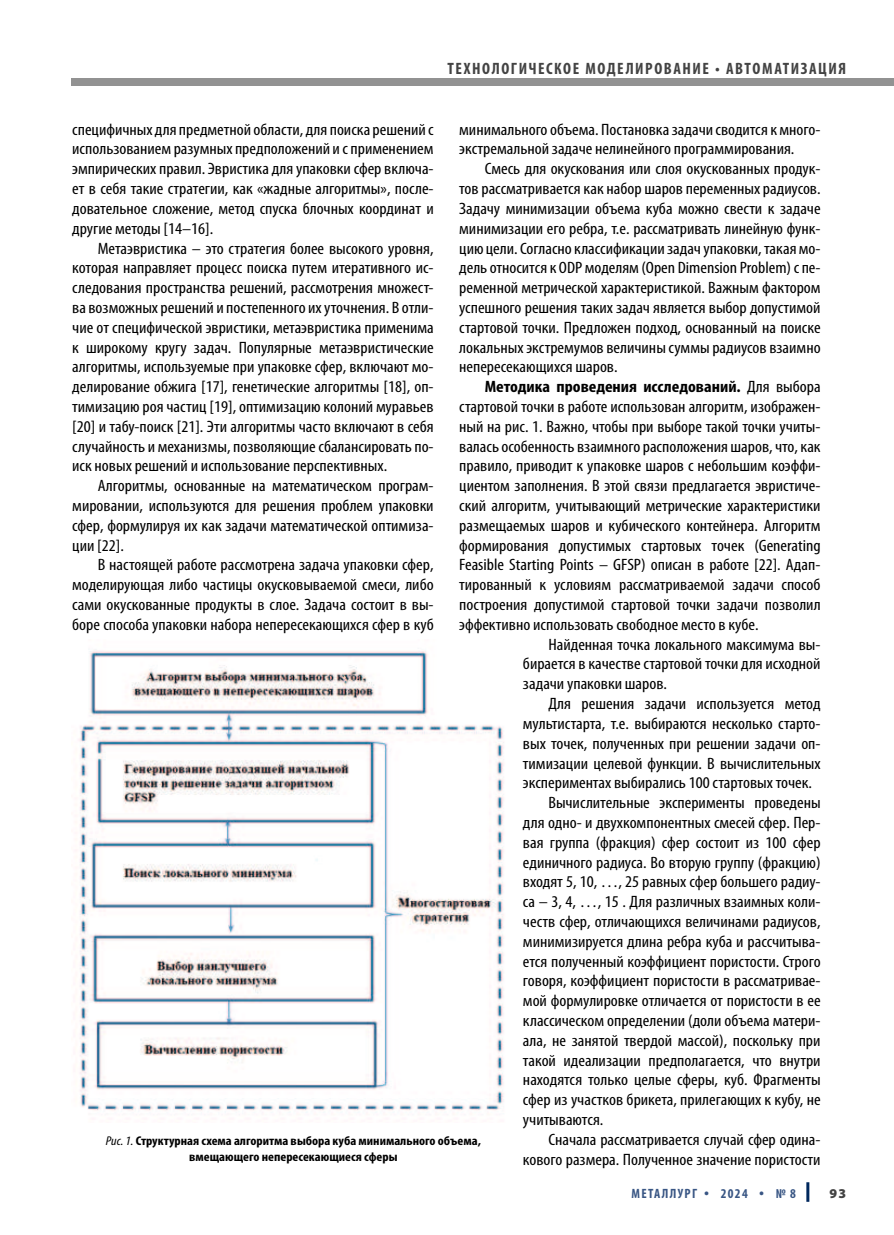
<style>
.page{position:relative;width:894px;height:1235px;background:#fff}
.page>*{position:absolute;margin:0;border:0;box-sizing:border-box;transform-origin:0 0}
.t1{font:condensed 16.5px/19.8px "Myriad Pro";color:#000;text-align:justify;scale:1.1 1}
.t2{font:700 condensed 16.5px "Myriad Pro";letter-spacing:.095em;color:#434343}
.t3{font:700 condensed 13.5px "Myriad Pro";letter-spacing:.1em;color:#395684}
.t4{font:900 13.5px "Myriad Pro";color:#434343}
.t5{font:700 condensed 12.75px/15.8px "Myriad Pro";color:#000;text-align:center;scale:1.1 1}
.s1{font-weight:700}
.s2{font-weight:400;font-style:italic}
.s3{font-family:"FF649 0 KFATQO+Franklin Gothic";font-weight:400;font-stretch:normal}
</style>
<div class="page">
<div style="left:71px;top:78px;width:823px;height:8px;background:#929292"></div>
<hr style="left:806px;top:1182px;width:3px;height:19px;background:#00285d">
<img style="left:78px;top:651px;width:426px;height:462px">
<p class="t2" style="left:447px;top:63px;width:400px">ТЕХНОЛОГИЧЕСКОЕ МОДЕЛИРОВАНИЕ • АВТОМАТИЗАЦИЯ</p>
<p class="t1" style="left:72px;top:121px;width:330px">специфичных для предметной области, для поиска решений с использованием разумных предположений и с применением эмпирических правил. Эвристика для упаковки сфер включа&shy;ет в себя такие стратегии, как «жадные алгоритмы», после&shy;довательное сложение, метод спуска блочных координат и другие методы [14–16].</p>
<p class="t1" style="left:72px;top:240px;width:330px;text-indent:26px">Метаэвристика – это стратегия более высокого уровня, которая направляет процесс поиска путем итеративного ис&shy;следования пространства решений, рассмотрения множест&shy;ва возможных решений и постепенного их уточнения. В отли&shy;чие от специфической эвристики, метаэвристика применима к широкому кругу задач. Популярные метаэвристические алгоритмы, используемые при упаковке сфер, включают мо&shy;делирование обжига [17], генетические алгоритмы [18], оп&shy;тимизацию роя частиц [19], оптимизацию колоний муравьев [20] и табу-поиск [21]. Эти алгоритмы часто включают в себя случайность и механизмы, позволяющие сбалансировать по&shy;иск новых решений и использование перспективных.</p>
<p class="t1" style="left:72px;top:477px;width:330px;text-indent:26px">Алгоритмы, основанные на математическом програм&shy;мировании, используются для решения проблем упаковки сфер, формулируя их как задачи математической оптимиза&shy;ции [22].</p>
<p class="t1" style="left:72px;top:556px;width:330px;text-indent:26px">В настоящей работе рассмотрена задача упаковки сфер, моделирующая либо частицы окусковываемой смеси, либо сами окускованные продукты в слое. Задача состоит в вы&shy;боре способа упаковки набора непересекающихся сфер в куб</p>
<p class="t1" style="left:459px;top:121px;width:330px">минимального объема. Постановка задачи сводится к много&shy;экстремальной задаче нелинейного программирования.</p>
<p class="t1" style="left:459px;top:160px;width:330px;text-indent:26px">Смесь для окускования или слоя окускованных продук&shy;тов рассматривается как набор шаров переменных радиусов.<br>Задачу минимизации объема куба можно свести к задаче минимизации его ребра, т.е. рассматривать линейную функ&shy;цию цели. Согласно классификации задач упаковки, такая мо&shy;дель относится к ODP моделям (Open Dimension Problem) с пе&shy;ременной метрической характеристикой. Важным фактором успешного решения таких задач является выбор допустимой стартовой точки. Предложен подход, основанный на поиске локальных экстремумов величины суммы радиусов взаимно непересекающихся шаров.</p>
<p class="t1" style="left:459px;top:378px;width:330px;text-indent:26px"><span class="s1">Методика проведения исследований.</span> Для выбора стартовой точки в работе использован алгоритм, изображен&shy;ный на рис. 1. Важно, чтобы при выборе такой точки учиты&shy;валась особенность взаимного расположения шаров, что, как правило, приводит к упаковке шаров с небольшим коэффи&shy;циентом заполнения. В этой связи предлагается эвристиче&shy;ский алгоритм, учитывающий метрические характеристики размещаемых шаров и кубического контейнера. Алгоритм формирования допустимых стартовых точек (Generating Feasible Starting Points – GFSP) описан в работе [22]. Адап&shy;тированный к условиям рассматриваемой задачи способ построения допустимой стартовой точки задачи позволил эффективно использовать свободное место в кубе.</p>
<p class="t5" style="left:106px;top:1133px;width:343px"><span class="s2">Рис. 1.</span> Структурная схема алгоритма выбора куба минимального объема, вмещающего непересекающиеся сферы</p>
<p class="t1" style="left:523px;top:636px;width:272px;text-indent:26px">Найденная точка локального максимума вы&shy;бирается в качестве стартовой точки для исходной задачи упаковки шаров.</p>
<p class="t1" style="left:549px;top:695px;width:249px">Для решения задачи используется метод</p>
<p class="t1" style="left:523px;top:715px;width:272px">мультистарта, т.е. выбираются несколько старто-</p>
<p class="t1" style="left:523px;top:735px;width:272px">вых точек, полученных при решении задачи оп-</p>
<p class="t1" style="left:523px;top:754px;width:272px">тимизации целевой функции. В вычислительных</p>
<p class="t1" style="left:523px;top:774px;width:264px">экспериментах выбирались 100 стартовых точек.</p>
<p class="t1" style="left:549px;top:794px;width:249px">Вычислительные эксперименты проведены</p>
<p class="t1" style="left:523px;top:814px;width:272px">для одно- и двухкомпонентных смесей сфер. Пер-</p>
<p class="t1" style="left:523px;top:834px;width:272px">вая группа (фракция) сфер состоит из 100 сфер</p>
<p class="t1" style="left:523px;top:853px;width:272px">единичного радиуса. Во вторую группу (фракцию)</p>
<p class="t1" style="left:523px;top:873px;width:272px">входят 5, 10, …, 25 равных сфер большего радиу-</p>
<p class="t1" style="left:523px;top:893px;width:272px">са – 3, 4, …, 15 . Для различных взаимных коли-</p>
<p class="t1" style="left:523px;top:913px;width:272px">честв сфер, отличающихся величинами радиусов,</p>
<p class="t1" style="left:523px;top:933px;width:272px">минимизируется длина ребра куба и рассчитыва-</p>
<p class="t1" style="left:523px;top:952px;width:272px">ется полученный коэффициент пористости. Строго</p>
<p class="t1" style="left:523px;top:972px;width:272px">говоря, коэффициент пористости в рассматривае-</p>
<p class="t1" style="left:523px;top:992px;width:272px">мой формулировке отличается от пористости в ее</p>
<p class="t1" style="left:523px;top:1012px;width:272px">классическом определении (доли объема матери-</p>
<p class="t1" style="left:523px;top:1032px;width:272px">ала, не занятой твердой массой), поскольку при</p>
<p class="t1" style="left:523px;top:1051px;width:272px">такой идеализации предполагается, что внутри</p>
<p class="t1" style="left:523px;top:1071px;width:272px">находятся только целые сферы, куб. Фрагменты</p>
<p class="t1" style="left:523px;top:1091px;width:272px">сфер из участков брикета, прилегающих к кубу, не</p>
<p class="t1" style="left:523px;top:1111px;width:75px">учитываются.</p>
<p class="t1" style="left:549px;top:1131px;width:249px">Сначала рассматривается случай сфер одина-</p>
<p class="t1" style="left:523px;top:1150px;width:272px">кового размера. Полученное значение пористости</p>
<p class="t3" style="left:631px;top:1185px;width:166px">МЕТАЛЛУРГ <span class="s3">•</span> 2024 <span class="s3">•</span> № 8</p>
<p class="t4" style="left:830px;top:1185px;width:18px">93</p>
</div>
